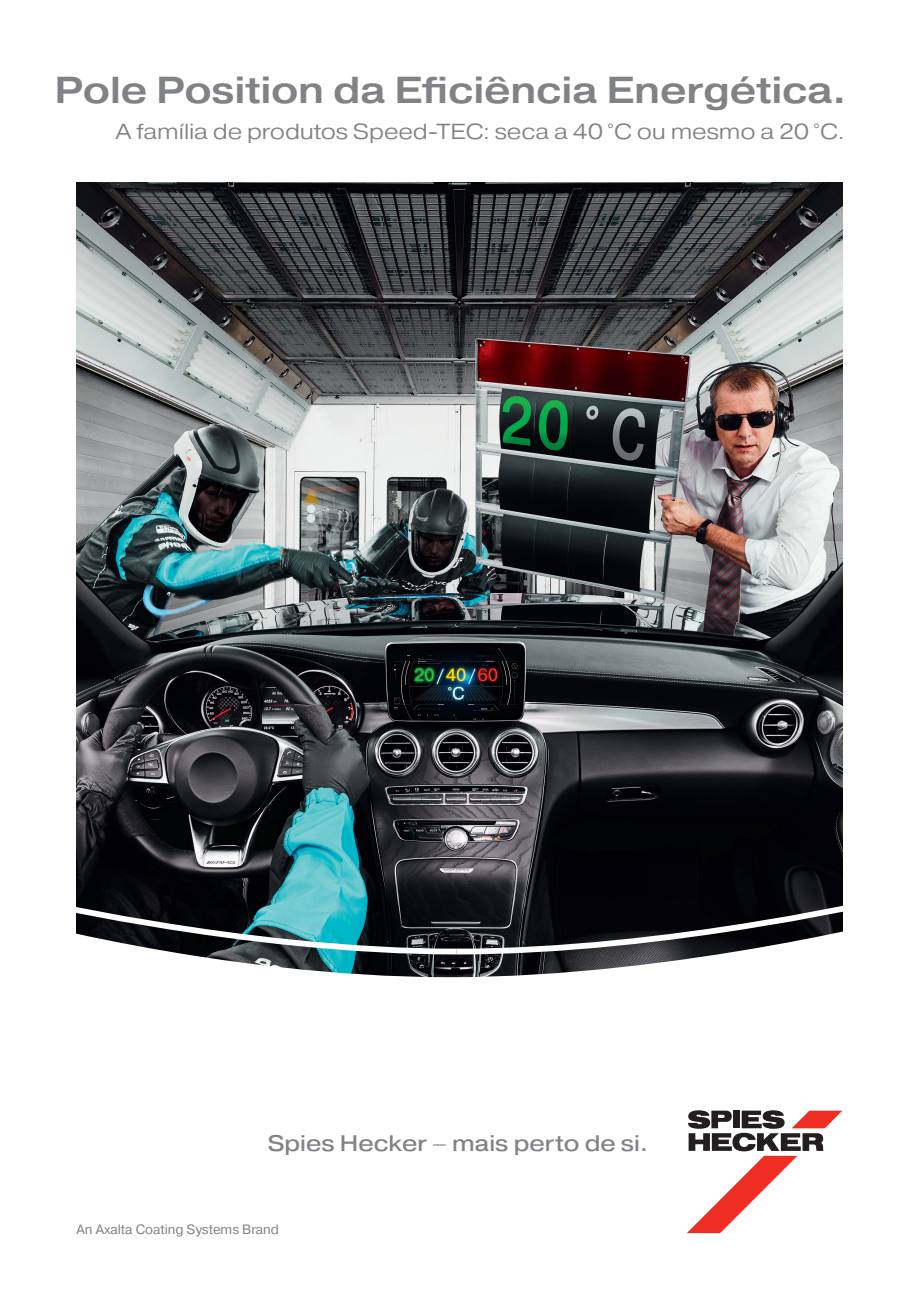
<style>
.page{position:relative;width:919px;height:1289px;background:#fff}
.page>*{position:absolute;margin:0;border:0;box-sizing:border-box;transform-origin:0 0}
.t1{font:500 expanded 37.5px "Spies Hecker Pragmatica";letter-spacing:-.005em;color:#808285}
.t2{font:expanded 22.35px "Spies Hecker Pragmatica";color:#808285}
.t3{font:300 expanded 21.75px "Spies Hecker Pragmatica";letter-spacing:-.005em;color:#808285}
.t4{font:13.5px "Spies Hecker Pragmatica";letter-spacing:-.005em;color:#808285}
</style>
<div class="page">
<img style="left:77px;top:183px;width:765px;height:700px">
<svg style="left:203px;top:957px;width:640px;height:277px"></svg>
<svg style="left:76px;top:883px;width:767px;height:74px;background:#344246"></svg>
<svg style="left:686px;top:1110px;width:156px;height:122px"></svg>
<div style="left:269px;top:1134px;width:285px;height:20px;background:#fff"></div>
<div style="left:555px;top:1134px;width:90px;height:17px;background:#fff"></div>
<h1 class="t1" style="left:55px;top:67px;width:793px">Pole Position da Eficiência Energética.</h1>
<p class="t3" style="left:115px;top:118px;width:730px">A família de produtos Speed-TEC: seca a 40 °C ou mesmo a 20 °C.</p>
<p class="t2" style="left:268px;top:1129px;width:381px">Spies Hecker – mais perto de si.</p>
<p class="t4" style="left:77px;top:1220px;width:204px">An Axalta Coating Systems Brand</p>
</div>
